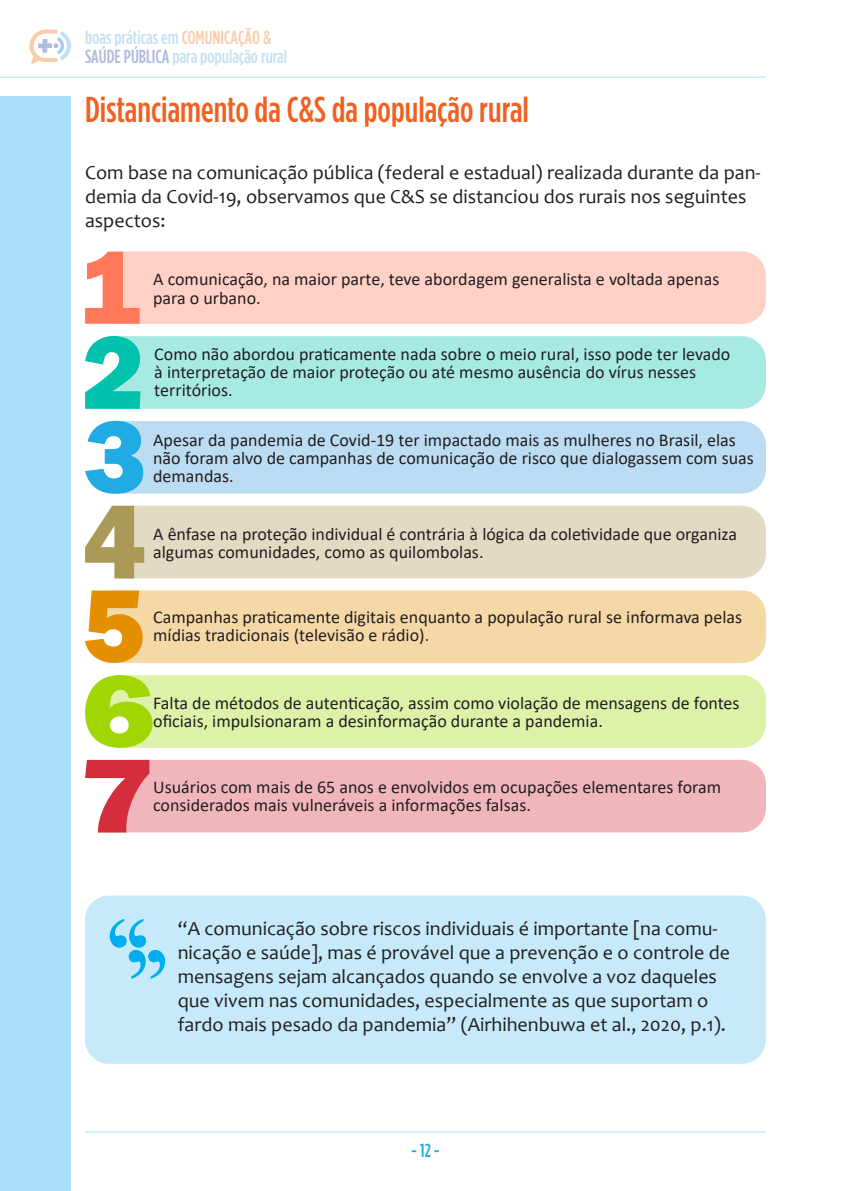
<style>
.page{position:relative;width:851px;height:1191px;background:#fff}
.page>*{position:absolute;margin:0;border:0;box-sizing:border-box;transform-origin:0 0}
.t1{font:500 36px "Gotham Condensed";color:#f26021}
.corpo{font:20px/24px "Candara";color:#231f20}
.t2{font:500 19px/19px "Gotham Condensed";color:#c3e1f5}
.t3{font:500 19px "Gotham Condensed";color:#20ace3}
.t4{font:18px/18px "Calibri";color:#231f20}
.s1{color:#fccbac}
.s2{color:#aebade}
</style>
<div class="page">
<svg style="left:29px;top:29px;width:42px;height:35px"></svg>
<hr style="left:0;top:77px;width:765px;height:1px;background:#aae0f9">
<hr style="left:85px;top:1131px;width:680px;height:1px;background:#aae0f9">
<div style="left:0;top:96px;width:71px;height:1095px;background:#aae0f9"></div>
<div style="left:110px;top:251px;width:655px;height:73px;background:#ffd0c5"></div>
<svg style="left:85px;top:252px;width:55px;height:72px"></svg>
<div style="left:143px;top:421px;width:622px;height:72px;background:#bbdcf3"></div>
<svg style="left:85px;top:421px;width:58px;height:73px"></svg>
<div style="left:140px;top:336px;width:625px;height:73px;background:#a6eae2"></div>
<svg style="left:85px;top:336px;width:55px;height:73px"></svg>
<div style="left:144px;top:506px;width:621px;height:72px;background:#e2dbc4"></div>
<svg style="left:85px;top:506px;width:59px;height:72px"></svg>
<div style="left:143px;top:590px;width:622px;height:73px;background:#f5d8a6"></div>
<svg style="left:85px;top:590px;width:58px;height:73px"></svg>
<div style="left:152px;top:675px;width:613px;height:73px;background:#def1a8"></div>
<svg style="left:85px;top:675px;width:67px;height:73px;background:#b8e044"></svg>
<div style="left:149px;top:760px;width:616px;height:72px;background:#f0b6bb"></div>
<svg style="left:85px;top:760px;width:64px;height:72px"></svg>
<div style="left:85px;top:895px;width:680px;height:168px;background:#c6eafa;border-radius:24px"></div>
<svg style="left:110px;top:918px;width:55px;height:60px"></svg>
<p class="t2" style="left:85px;top:28px;width:204px">boas práticas em <span class="s1">COMUNICAÇÃO &amp;<br></span><span class="s2">SAÚDE PÚBLICA</span> para população rural</p>
<p class="t1" style="left:85px;top:89px;width:445px">Distanciamento da C&amp;S da população rural</p>
<p class="corpo" style="left:85px;top:160px;width:676px">Com base na comunicação pública (federal e estadual) realizada durante da pan&shy;demia da Covid-19, observamos que C&amp;S se distanciou dos rurais nos seguintes aspectos:</p>
<p class="t4" style="left:153px;top:270px;width:567px">A comunicação, na maior parte, teve abordagem generalista e voltada apenas para o urbano.</p>
<p class="t4" style="left:154px;top:344px;width:577px">Como não abordou praticamente nada sobre o meio rural, isso pode ter levado à interpretação de maior proteção ou até mesmo ausência do vírus nesses territórios.</p>
<p class="t4" style="left:153px;top:430px;width:602px">Apesar da pandemia de Covid-19 ter impactado mais as mulheres no Brasil, elas não foram alvo de campanhas de comunicação de risco que dialogassem com suas demandas.</p>
<p class="t4" style="left:153px;top:524px;width:585px">A ênfase na proteção individual é contrária à lógica da coletividade que organiza algumas comunidades, como as quilombolas.</p>
<p class="t4" style="left:153px;top:607px;width:590px">Campanhas praticamente digitais enquanto a população rural se informava pelas mídias tradicionais (televisão e rádio).</p>
<p class="t4" style="left:153px;top:693px;width:588px">Falta de métodos de autenticação, assim como violação de mensagens de fontes oficiais, impulsionaram a desinformação durante a pandemia.</p>
<p class="t4" style="left:153px;top:777px;width:569px">Usuários com mais de 65 anos e envolvidos em ocupações elementares foram considerados mais vulneráveis a informações falsas.</p>
<p class="corpo" style="left:178px;top:916px;width:553px">“A comunicação sobre riscos individuais é importante [na comu&shy;nicação e saúde], mas é provável que a prevenção e o controle de mensagens sejam alcançados quando se envolve a voz daqueles que vivem nas comunidades, especialmente as que suportam o fardo mais pesado da pandemia” (Airhihenbuwa et al., 2020, p.1).</p>
<p class="t3" style="left:411px;top:1140px;width:30px">- 12 -</p>
</div>
